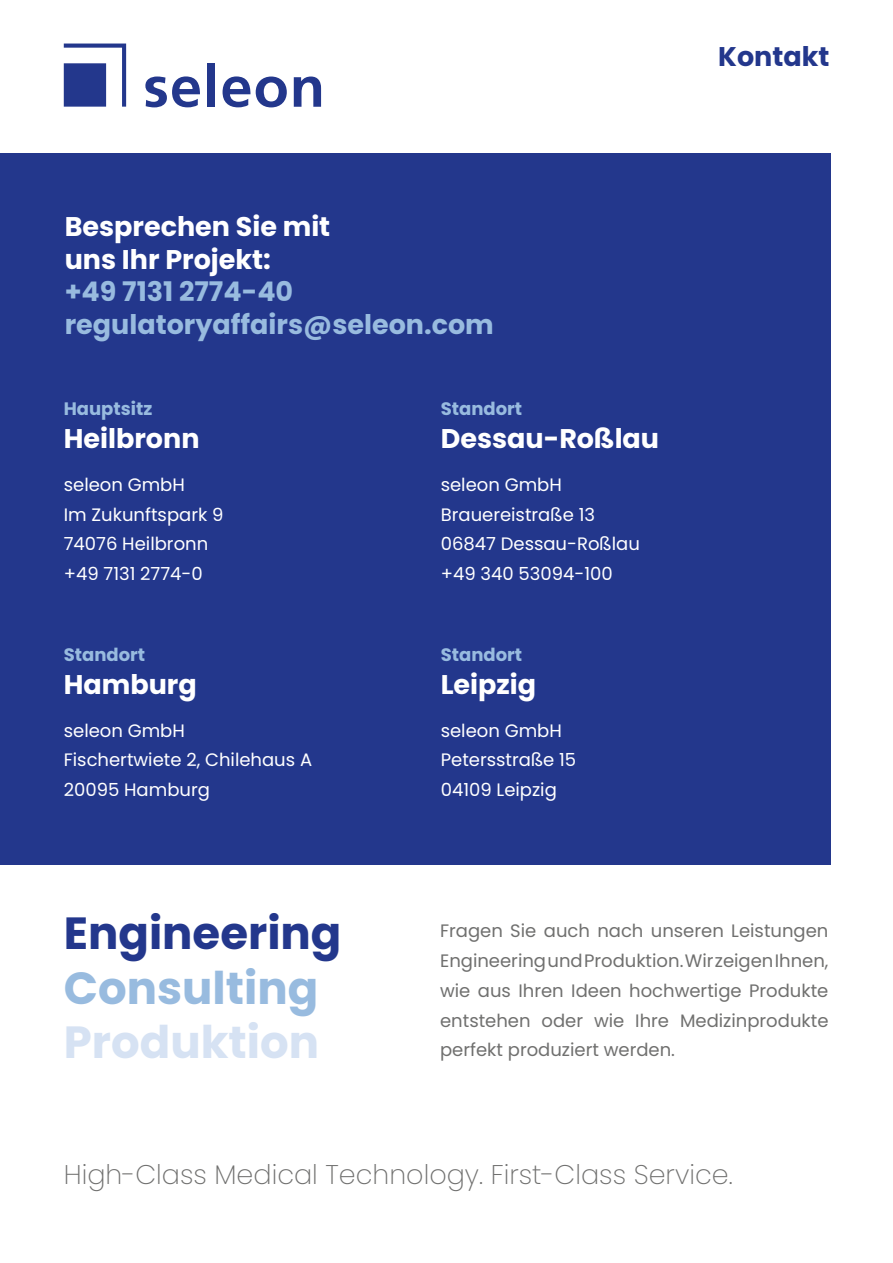
<style>
.page{position:relative;width:893px;height:1263px;background:#fff}
.page>*{position:absolute;margin:0;border:0;box-sizing:border-box;transform-origin:0 0}
.t1{font:700 45px "Poppins";color:#23378c}
.t2{font:700 45px "Poppins";color:#98bbdf}
.t3{font:700 45px "Poppins";color:#d6e2f3}
.t4{font:700 27px/32.4px "Poppins";color:#fff}
.t5{font:200 27px "Poppins";color:#70706f}
.t6{font:700 27px/32.4px "Poppins";color:#98bbdf}
.t7{font:700 27px "Poppins";color:#23378c}
.t8{font:18px/29.7px "Poppins";color:#fff}
.t9{font:18px/29.7px "Poppins";color:#70706f;text-align:justify}
.t10{font:700 18px "Poppins";color:#98bbdf}
</style>
<div class="page">
<div style="left:0;top:153px;width:831px;height:712px;background:#23378c"></div>
<svg style="left:64px;top:44px;width:62px;height:63px"></svg>
<svg style="left:145px;top:76px;width:55px;height:31px"></svg>
<div style="left:207px;top:64px;width:8px;height:43px;background:#23378c"></div>
<svg style="left:223px;top:76px;width:27px;height:31px"></svg>
<svg style="left:256px;top:77px;width:31px;height:30px"></svg>
<svg style="left:294px;top:77px;width:27px;height:30px"></svg>
<h2 class="t4" style="left:65px;top:211px;width:267px">Besprechen Sie mit uns Ihr Projekt:</h2>
<h2 class="t6" style="left:65px;top:276px;width:431px">+49 7131 2774-40 regulatoryaffairs@seleon.com</h2>
<p class="t10" style="left:64px;top:399px;width:90px">Hauptsitz</p>
<h2 class="t4" style="left:64px;top:423px;width:137px">Heilbronn</h2>
<p class="t8" style="left:64px;top:470px;width:161px">seleon GmbH<br>Im Zukunftspark 9<br>74076 Heilbronn +49 7131 2774-0</p>
<p class="t10" style="left:64px;top:644px;width:83px">Standort</p>
<h2 class="t4" style="left:64px;top:669px;width:135px">Hamburg</h2>
<p class="t8" style="left:64px;top:716px;width:250px">seleon GmbH<br>Fischertwiete 2, Chilehaus A<br>20095 Hamburg</p>
<p class="t10" style="left:441px;top:399px;width:83px">Standort</p>
<h2 class="t4" style="left:441px;top:423px;width:220px">Dessau-Roßlau</h2>
<p class="t8" style="left:441px;top:470px;width:201px">seleon GmbH<br>Brauereistraße 13<br>06847 Dessau-Roßlau +49 340 53094-100</p>
<p class="t10" style="left:441px;top:644px;width:83px">Standort</p>
<h2 class="t4" style="left:441px;top:669px;width:97px">Leipzig</h2>
<p class="t8" style="left:441px;top:716px;width:137px">seleon GmbH<br>Petersstraße 15<br>04109 Leipzig</p>
<h2 class="t7" style="left:718px;top:40px;width:113px">Kontakt</h2>
<h1 class="t1" style="left:64px;top:908px;width:279px">Engineering</h1>
<h1 class="t2" style="left:64px;top:962px;width:256px">Consulting</h1>
<h1 class="t3" style="left:64px;top:1016px;width:257px">Produktion</h1>
<p class="t9" style="left:440px;top:916px;width:390px">Fragen Sie auch nach unseren Leistungen Engineering und Produktion. Wir zeigen Ihnen, wie aus Ihren Ideen hochwertige Produkte entstehen oder wie Ihre Medizinprodukte perfekt produziert werden.</p>
<h2 class="t5" style="left:64px;top:1159px;width:670px">High-Class Medical Technology. First-Class Service.</h2>
</div>
